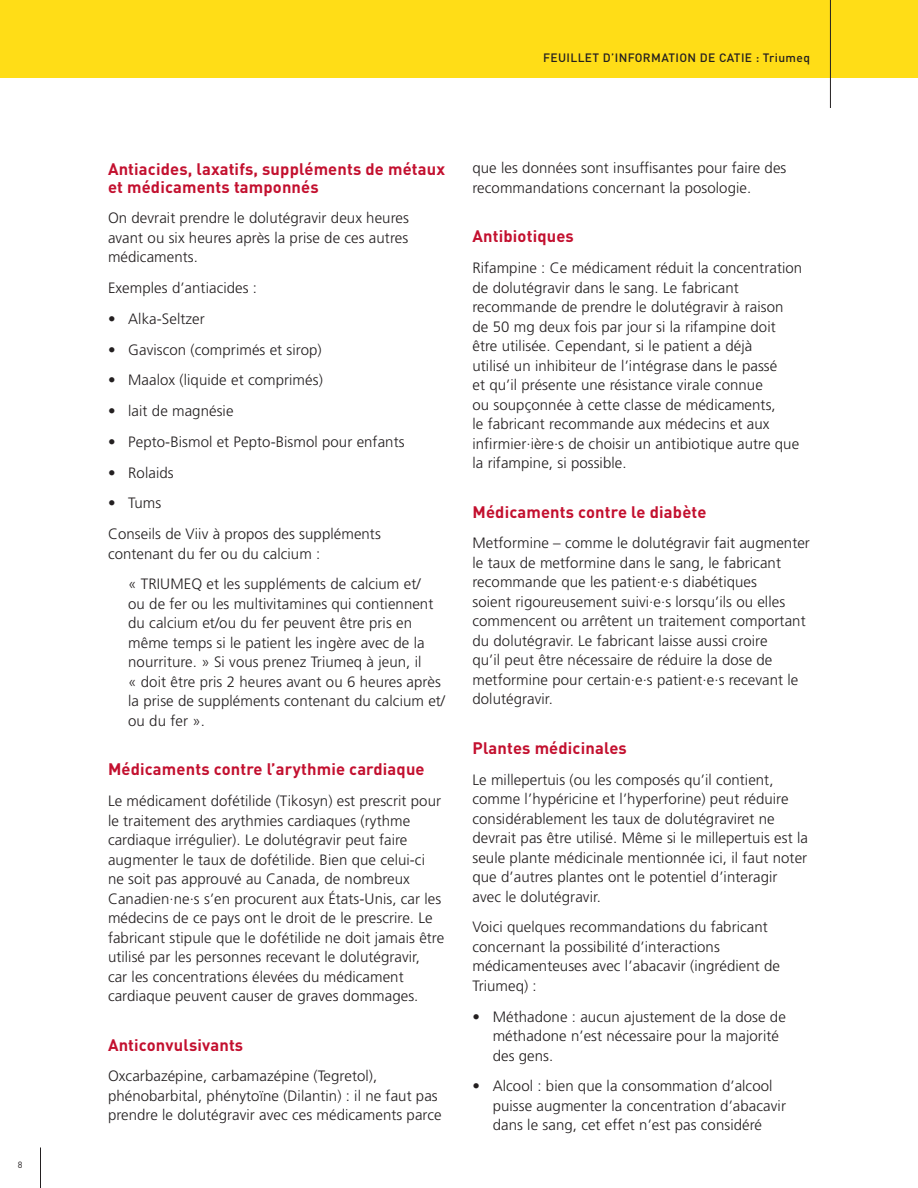
<style>
.page{position:relative;width:918px;height:1188px;background:#fff}
.page>*{position:absolute;margin:0;border:0;box-sizing:border-box;transform-origin:0 0}
.t1{font:700 16.5px/18px "DINOT";letter-spacing:.01em;color:#c3102f}
.t2{font:300 15px/19.5px "Frutiger LT Pro";letter-spacing:.005em;color:#231f20}
.t3{font:500 12px "DINOT";letter-spacing:.03em;color:#231f20}
.t4{font:9px "DINOT";color:#231f20}
</style>
<div class="page">
<hr style="left:40px;top:1148px;width:1px;height:40px;background:#231f20">
<div style="left:0;top:0;width:918px;height:78px;background:#ffdd17"></div>
<hr style="left:830px;top:0;width:1px;height:108px;background:#231f20">
<p class="t4" style="left:18px;top:1158px;width:6px">8</p>
<p class="t3" style="left:543px;top:50px;width:268px">FEUILLET D’INFORMATION DE CATIE : Triumeq</p>
<p class="t1" style="left:108px;top:158px;width:339px">Antiacides, laxatifs, suppléments de métaux et médicaments tamponnés</p>
<p class="t2" style="left:108px;top:209px;width:302px;text-align:justify">On devrait prendre le dolutégravir deux heures avant ou six heures après la prise de ces autres médicaments.</p>
<p class="t2" style="left:108px;top:278px;width:151px">Exemples d’antiacides :</p>
<p class="t2" style="left:108px;top:309px;width:98px">• Alka-Seltzer</p>
<p class="t2" style="left:108px;top:340px;width:215px">• Gaviscon (comprimés et sirop)</p>
<p class="t2" style="left:108px;top:371px;width:216px">• Maalox (liquide et comprimés)</p>
<p class="t2" style="left:108px;top:401px;width:127px">• lait de magnésie</p>
<p class="t2" style="left:108px;top:432px;width:298px">• Pepto-Bismol et Pepto-Bismol pour enfants</p>
<p class="t2" style="left:108px;top:463px;width:67px">• Rolaids</p>
<p class="t2" style="left:108px;top:488px;width:274px;line-height:30.8px">• Tums<br>Conseils de Viiv à propos des suppléments</p>
<p class="t2" style="left:128px;top:538px;width:294px;line-height:30.8px;text-indent:-20px">contenant du fer ou du calcium :<br>« TRIUMEQ et les suppléments de calcium et/</p>
<p class="t2" style="left:128px;top:594px;width:318px">ou de fer ou les multivitamines qui contiennent du calcium et/ou du fer peuvent être pris en même temps si le patient les ingère avec de la nourriture. » Si vous prenez Triumeq à jeun, il<br>« doit être pris 2 heures avant ou 6 heures après la prise de suppléments contenant du calcium et/ ou du fer ».</p>
<p class="t1" style="left:108px;top:759px;width:318px">Médicaments contre l’arythmie cardiaque</p>
<p class="t2" style="left:108px;top:791px;width:338px">Le médicament dofétilide (Tikosyn) est prescrit pour le traitement des arythmies cardiaques (rythme cardiaque irrégulier). Le dolutégravir peut faire augmenter le taux de dofétilide. Bien que celui-ci ne soit pas approuvé au Canada, de nombreux Canadien·ne·s s’en procurent aux États-Unis, car les médecins de ce pays ont le droit de le prescrire. Le fabricant stipule que le dofétilide ne doit jamais être utilisé par les personnes recevant le dolutégravir,<br>car les concentrations élevées du médicament cardiaque peuvent causer de graves dommages.</p>
<p class="t1" style="left:108px;top:1034px;width:137px">Anticonvulsivants</p>
<p class="t2" style="left:108px;top:1067px;width:335px">Oxcarbazépine, carbamazépine (Tegretol), phénobarbital, phénytoïne (Dilantin) : il ne faut pas prendre le dolutégravir avec ces médicaments parce</p>
<p class="t2" style="left:472px;top:158px;width:315px">que les données sont insuffisantes pour faire des recommandations concernant la posologie.</p>
<p class="t1" style="left:472px;top:226px;width:103px">Antibiotiques</p>
<p class="t2" style="left:472px;top:258px;width:331px">Rifampine : Ce médicament réduit la concentration de dolutégravir dans le sang. Le fabricant recommande de prendre le dolutégravir à raison de 50 mg deux fois par jour si la rifampine doit être utilisée. Cependant, si le patient a déjà<br>utilisé un inhibiteur de l’intégrase dans le passé<br>et qu’il présente une résistance virale connue<br>ou soupçonnée à cette classe de médicaments,<br>le fabricant recommande aux médecins et aux infirmier·ière·s de choisir un antibiotique autre que la rifampine, si possible.</p>
<p class="t1" style="left:472px;top:501px;width:235px">Médicaments contre le diabète</p>
<p class="t2" style="left:472px;top:533px;width:339px">Metformine – comme le dolutégravir fait augmenter le taux de metformine dans le sang, le fabricant recommande que les patient·e·s diabétiques<br>soient rigoureusement suivi·e·s lorsqu’ils ou elles commencent ou arrêtent un traitement comportant du dolutégravir. Le fabricant laisse aussi croire<br>qu’il peut être nécessaire de réduire la dose de metformine pour certain·e·s patient·e·s recevant le dolutégravir.</p>
<p class="t1" style="left:472px;top:737px;width:156px">Plantes médicinales</p>
<p class="t2" style="left:472px;top:770px;width:337px">Le millepertuis (ou les composés qu’il contient, comme l’hypéricine et l’hyperforine) peut réduire considérablement les taux de dolutégraviret ne devrait pas être utilisé. Même si le millepertuis est la seule plante médicinale mentionnée ici, il faut noter que d’autres plantes ont le potentiel d’interagir avec le dolutégravir.</p>
<p class="t2" style="left:472px;top:917px;width:309px">Voici quelques recommandations du fabricant concernant la possibilité d’interactions médicamenteuses avec l’abacavir (ingrédient de Triumeq) :</p>
<p class="t2" style="left:493px;top:1007px;width:295px;text-indent:-20px">• Méthadone : aucun ajustement de la dose de méthadone n’est nécessaire pour la majorité des gens.</p>
<p class="t2" style="left:493px;top:1076px;width:295px;text-indent:-20px">• Alcool : bien que la consommation d’alcool puisse augmenter la concentration d’abacavir dans le sang, cet effet n’est pas considéré</p>
</div>
